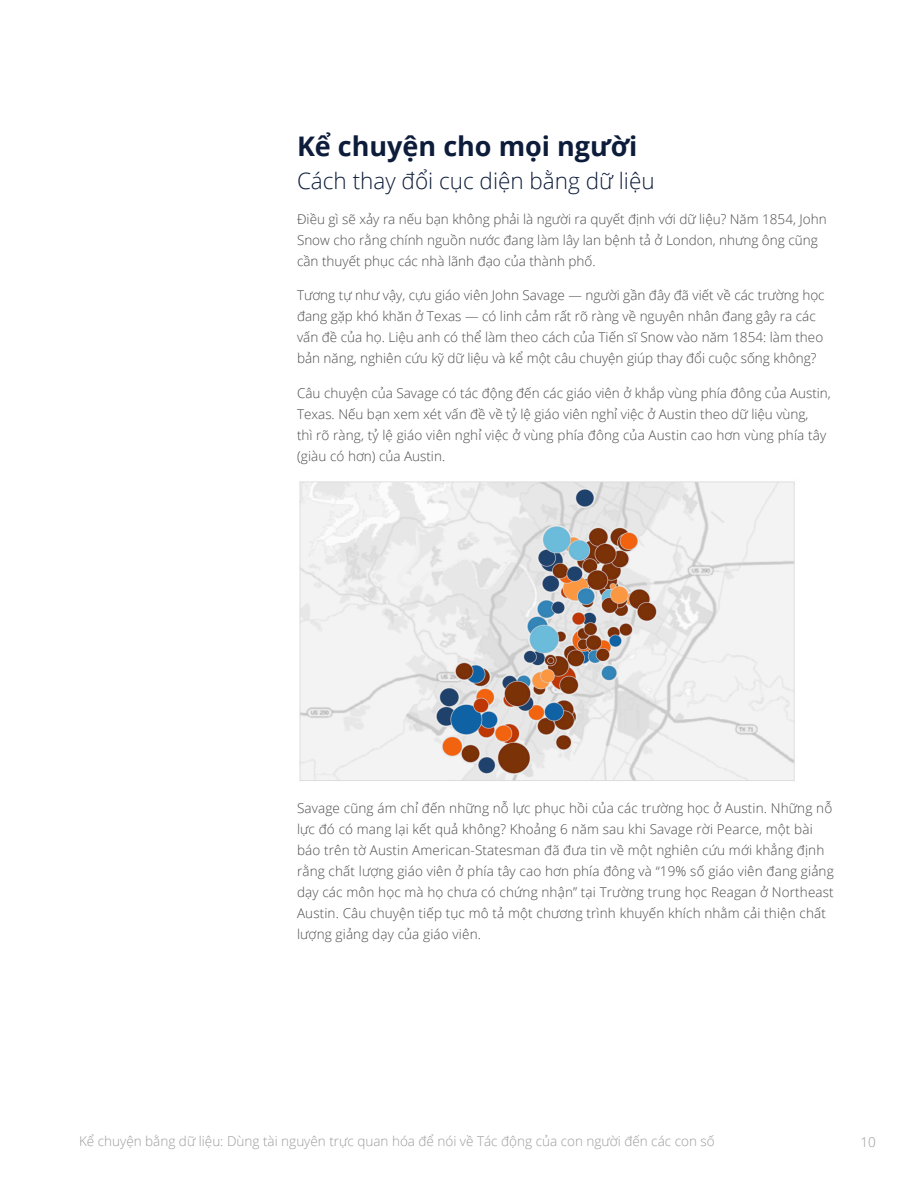
<style>
.page{position:relative;width:918px;height:1188px;background:#fff}
.page>*{position:absolute;margin:0;border:0;box-sizing:border-box;transform-origin:0 0}
.BODYCOPY-subhead{font:700 27px "Open Sans";color:#0c1c3a}
.BODYCOPY-subhead-2{font:300 22.5px "Open Sans";color:#0c1c3a}
.INTRO_-_TOC_page__s{font:300 13.5px/21px "Open Sans";color:#4b4b4b}
.t1{font:300 13.5px "Open Sans";color:#9b9b9b}
</style>
<div class="page">
<img style="left:299px;top:481px;width:496px;height:300px">
<p class="BODYCOPY-subhead" style="left:297px;top:127px;width:342px">Kể chuyện cho mọi người</p>
<p class="BODYCOPY-subhead-2" style="left:297px;top:166px;width:359px">Cách thay đổi cục diện bằng dữ liệu</p>
<p class="INTRO_-_TOC_page__s" style="left:297px;top:208px;width:531px">Điều gì sẽ xảy ra nếu bạn không phải là người ra quyết định với dữ liệu? Năm 1854, John<br>Snow cho rằng chính nguồn nước đang làm lây lan bệnh tả ở London, nhưng ông cũng cần thuyết phục các nhà lãnh đạo của thành phố.</p>
<p class="INTRO_-_TOC_page__s" style="left:297px;top:285px;width:529px">Tương tự như vậy, cựu giáo viên John Savage — người gần đây đã viết về các trường học đang gặp khó khăn ở Texas — có linh cảm rất rõ ràng về nguyên nhân đang gây ra các vấn đề của họ. Liệu anh có thể làm theo cách của Tiến sĩ Snow vào năm 1854: làm theo bản năng, nghiên cứu kỹ dữ liệu và kể một câu chuyện giúp thay đổi cuộc sống không?</p>
<p class="INTRO_-_TOC_page__s" style="left:297px;top:382px;width:535px">Câu chuyện của Savage có tác động đến các giáo viên ở khắp vùng phía đông của Austin, Texas. Nếu bạn xem xét vấn đề về tỷ lệ giáo viên nghỉ việc ở Austin theo dữ liệu vùng,<br>thì rõ ràng, tỷ lệ giáo viên nghỉ việc ở vùng phía đông của Austin cao hơn vùng phía tây (giàu có hơn) của Austin.</p>
<p class="INTRO_-_TOC_page__s" style="left:297px;top:798px;width:538px">Savage cũng ám chỉ đến những nỗ lực phục hồi của các trường học ở Austin. Những nỗ lực đó có mang lại kết quả không? Khoảng 6 năm sau khi Savage rời Pearce, một bài báo trên tờ Austin American-Statesman đã đưa tin về một nghiên cứu mới khẳng định rằng chất lượng giáo viên ở phía tây cao hơn phía đông và “19% số giáo viên đang giảng dạy các môn học mà họ chưa có chứng nhận” tại Trường trung học Reagan ở Northeast Austin. Câu chuyện tiếp tục mô tả một chương trình khuyến khích nhằm cải thiện chất lượng giảng dạy của giáo viên.</p>
<p class="t1" style="left:79px;top:1132px;width:637px">Kể chuyện bằng dữ liệu: Dùng tài nguyên trực quan hóa để nói về Tác động của con người đến các con số</p>
<p class="t1" style="left:861px;top:1133px;width:17px">10</p>
</div>
